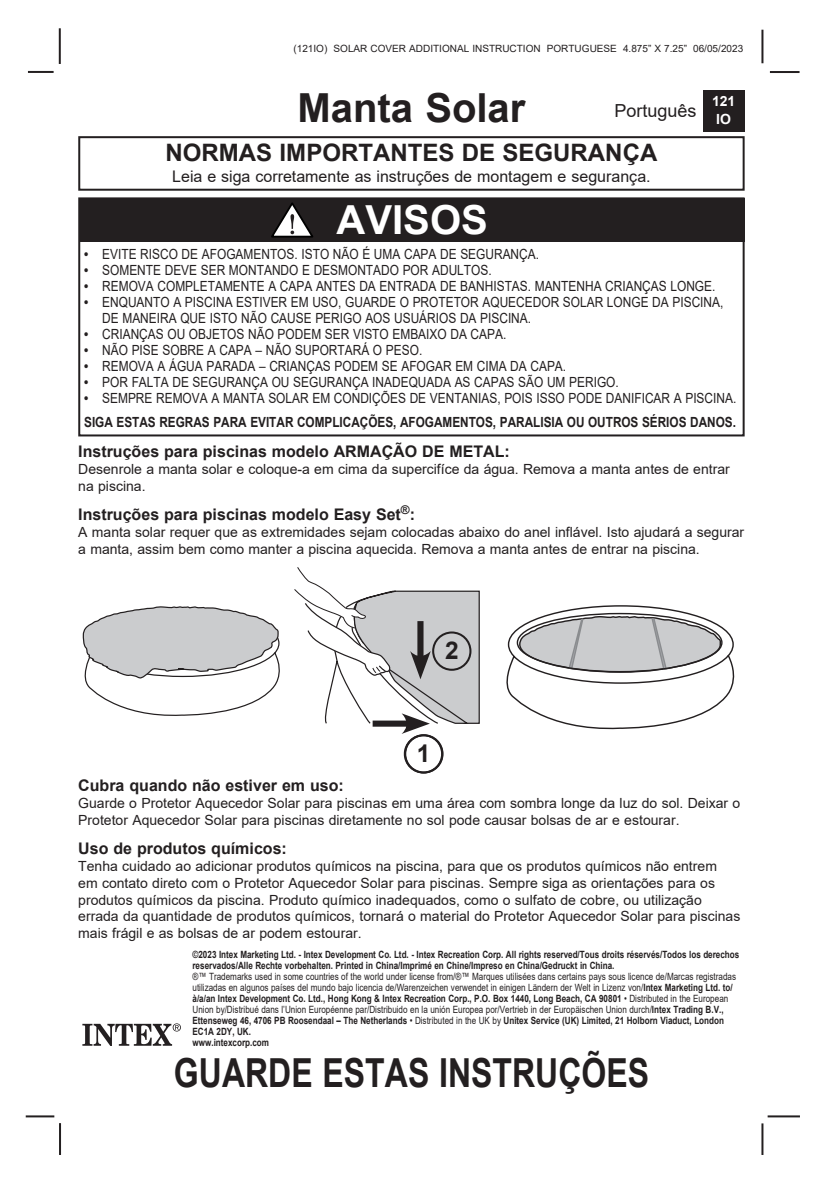
<style>
.page{position:relative;width:836px;height:1191px;background:#fff}
.page>*{position:absolute;margin:0;border:0;box-sizing:border-box;transform-origin:0 0}
.t1{font:700 40px "Arial";color:#231f20;scale:.8 1}
.t2{font:700 40px "Arial";color:#231f20}
.t3{font:700 40px "Arial";color:#fff}
.t4{font:700 24.4px "Arial";color:#231f20}
.t5{font:700 24px "Arial";color:#231f20}
.t6{font:18px "Arial";color:#231f20}
.t7{font:700 16px "Arial";color:#231f20}
.t8{font:16px "Arial";color:#231f20}
.t9{font:14px/16.8px "Arial";color:#231f20}
.t10{font:14px/16px "Arial";color:#231f20;scale:.85 1}
.t11{font:700 14px/24px "Arial";color:#231f20;scale:.85 1}
.t12{font:700 14px/18px "Arial";color:#fff;text-align:center}
.t13{font:10px/11px "Arial";color:#231f20;scale:.81 1}
.t14{font:700 10px/11px "Arial";color:#231f20;scale:.81 1}
.t15{font:10px "Arial";color:#231f20}
.s1{font-weight:700}
.s2{font-weight:400}
</style>
<div class="page">
<hr style="left:767px;top:1115px;width:32px;height:2px;background:#231f20">
<hr style="left:769px;top:71px;width:30px;height:2px;background:#231f20">
<hr style="left:761px;top:30px;width:2px;height:33px;background:#231f20">
<hr style="left:761px;top:1123px;width:2px;height:32px;background:#231f20">
<hr style="left:28px;top:71px;width:26px;height:2px;background:#231f20">
<hr style="left:59px;top:28px;width:2px;height:36px;background:#231f20">
<hr style="left:59px;top:1123px;width:2px;height:32px;background:#231f20">
<hr style="left:26px;top:1115px;width:28px;height:2px;background:#231f20">
<div style="left:702px;top:90px;width:42px;height:41px;background:#231f20"></div>
<svg style="left:82px;top:1023px;width:99px;height:23px"></svg>
<div style="left:78px;top:197px;width:666px;height:239px;border:2px solid #231f20"></div>
<div style="left:79px;top:198px;width:665px;height:44px;background:#231f20"></div>
<svg style="left:271px;top:202px;width:42px;height:35px"></svg>
<div style="left:78px;top:136px;width:666px;height:55px;border:2px solid #231f20"></div>
<svg style="left:506px;top:605px;width:229px;height:125px"></svg>
<div style="left:404px;top:734px;width:39px;height:39px;border:2px solid #231f20;border-radius:50%"></div>
<svg style="left:294px;top:567px;width:186px;height:167px"></svg>
<div style="left:403px;top:734px;width:40px;height:39px;border:2px solid #231f20;border-radius:50%"></div>
<div style="left:432px;top:631px;width:39px;height:40px;border:2px solid #231f20;border-radius:50%"></div>
<svg style="left:82px;top:606px;width:198px;height:110px"></svg>
<p class="t15" style="left:293px;top:42px;width:451px">(121IO) SOLAR COVER ADDITIONAL INSTRUCTION PORTUGUESE 4.875” X 7.25” 06/05/2023</p>
<h1 class="t2" style="left:297px;top:80px;width:229px">Manta Solar</h1>
<p class="t6" style="left:614px;top:98px;width:84px">Português</p>
<h3 class="t5" style="left:165px;top:136px;width:493px">NORMAS IMPORTANTES DE SEGURANÇA</h3>
<p class="t8" style="left:172px;top:165px;width:480px">Leia e siga corretamente as instruções de montagem e segurança.</p>
<h1 class="t3" style="left:336px;top:192px;width:153px">AVISOS</h1>
<p class="t12" style="left:711px;top:92px;width:25px">121<br>IO</p>
<p class="t10" style="left:84px;top:245px;width:536px"><span class="s1">•</span> EVITE RISCO DE AFOGAMENTOS. ISTO NÃO É UMA CAPA DE SEGURANÇA.</p>
<p class="t10" style="left:84px;top:261px;width:480px"><span class="s1">•</span> SOMENTE DEVE SER MONTANDO E DESMONTADO POR ADULTOS.</p>
<p class="t10" style="left:84px;top:277px;width:743px"><span class="s1">•</span> REMOVA COMPLETAMENTE A CAPA ANTES DA ENTRADA DE BANHISTAS. MANTENHA CRIANÇAS LONGE.</p>
<p class="t10" style="left:102px;top:293px;width:732px;text-indent:-18px"><span class="s1">•</span> ENQUANTO A PISCINA ESTIVER EM USO, GUARDE O PROTETOR AQUECEDOR SOLAR LONGE DA PISCINA,<br>DE MANEIRA QUE ISTO NÃO CAUSE PERIGO AOS USUÁRIOS DA PISCINA.</p>
<p class="t10" style="left:84px;top:325px;width:498px"><span class="s1">•</span> CRIANÇAS OU OBJETOS NÃO PODEM SER VISTO EMBAIXO DA CAPA.</p>
<p class="t10" style="left:84px;top:341px;width:399px"><span class="s1">•</span> NÃO PISE SOBRE A CAPA – NÃO SUPORTARÁ O PESO.</p>
<p class="t10" style="left:84px;top:357px;width:568px"><span class="s1">•</span> REMOVA A ÁGUA PARADA – CRIANÇAS PODEM SE AFOGAR EM CIMA DA CAPA.</p>
<p class="t10" style="left:84px;top:373px;width:630px"><span class="s1">•</span> POR FALTA DE SEGURANÇA OU SEGURANÇA INADEQUADA AS CAPAS SÃO UM PERIGO.</p>
<p class="t11" style="left:84px;top:386px;width:768px">• <span class="s2">SEMPRE REMOVA A MANTA SOLAR EM CONDIÇÕES DE VENTANIAS, POIS ISSO PODE DANIFICAR A PISCINA.<br></span>SIGA ESTAS REGRAS PARA EVITAR COMPLICAÇÕES, AFOGAMENTOS, PARALISIA OU OUTROS SÉRIOS DANOS.</p>
<p class="t7" style="left:78px;top:440px;width:433px">Instruções para piscinas modelo ARMAÇÃO DE METAL:</p>
<p class="t9" style="left:78px;top:461px;width:652px">Desenrole a manta solar e coloque-a em cima da supercifíce da água. Remova a manta antes de entrar na piscina.</p>
<p class="t7" style="left:78px;top:503px;width:338px">Instruções para piscinas modelo Easy Set<sup>®</sup>:</p>
<p class="t9" style="left:78px;top:524px;width:667px">A manta solar requer que as extremidades sejam colocadas abaixo do anel inflável. Isto ajudará a segurar a manta, assim bem como manter a piscina aquecida. Remova a manta antes de entrar na piscina.</p>
<h2 class="t4" style="left:445px;top:633px;width:15px">2</h2>
<h2 class="t4" style="left:416px;top:736px;width:15px">1</h2>
<p class="t7" style="left:78px;top:774px;width:267px">Cubra quando não estiver em uso:</p>
<p class="t9" style="left:78px;top:795px;width:663px">Guarde o Protetor Aquecedor Solar para piscinas em uma área com sombra longe da luz do sol. Deixar o<br>Protetor Aquecedor Solar para piscinas diretamente no sol pode causar bolsas de ar e estourar.</p>
<p class="t7" style="left:78px;top:836px;width:210px">Uso de produtos químicos:</p>
<p class="t9" style="left:78px;top:857px;width:663px">Tenha cuidado ao adicionar produtos químicos na piscina, para que os produtos químicos não entrem<br>em contato direto com o Protetor Aquecedor Solar para piscinas. Sempre siga as orientações para os produtos químicos da piscina. Produto químico inadequados, como o sulfato de cobre, ou utilização errada da quantidade de produtos químicos, tornará o material do Protetor Aquecedor Solar para piscinas mais frágil e as bolsas de ar podem estourar.</p>
<p class="t14" style="left:192px;top:949px;width:676px">©2023 Intex Marketing Ltd. - Intex Development Co. Ltd. - Intex Recreation Corp. All rights reserved/Tous droits réservés/Todos los derechos reservados/Alle Rechte vorbehalten. Printed in China/Imprimé en Chine/Impreso en China/Gedruckt in China.</p>
<p class="t13" style="left:192px;top:971px;width:672px">®™ Trademarks used in some countries of the world under license from/®™ Marques utilisées dans certains pays sous licence de/Marcas registradas utilizadas en algunos países del mundo bajo licencia de/Warenzeichen verwendet in einigen Ländern der Welt in Lizenz von/<span class="s1">Intex Marketing Ltd. to/ à/a/an Intex Development Co. Ltd., Hong Kong &amp; Intex Recreation Corp., P.O. Box 1440, Long Beach, CA 90801</span> • Distributed in the European Union by/Distribué dans l’Union Européenne par/Distribuido en la unión Europea por/Vertrieb in der Europäischen Union durch/<span class="s1">Intex Trading B.V., Ettenseweg 46, 4706 PB Roosendaal – The Netherlands</span> • Distributed in the UK by <span class="s1">Unitex Service (UK) Limited, 21 Holborn Viaduct, London EC1A 2DY, UK.<br>www.intexcorp.com</span></p>
<h1 class="t1" style="left:174px;top:1045px;width:595px">GUARDE ESTAS INSTRUÇÕES</h1>
</div>
